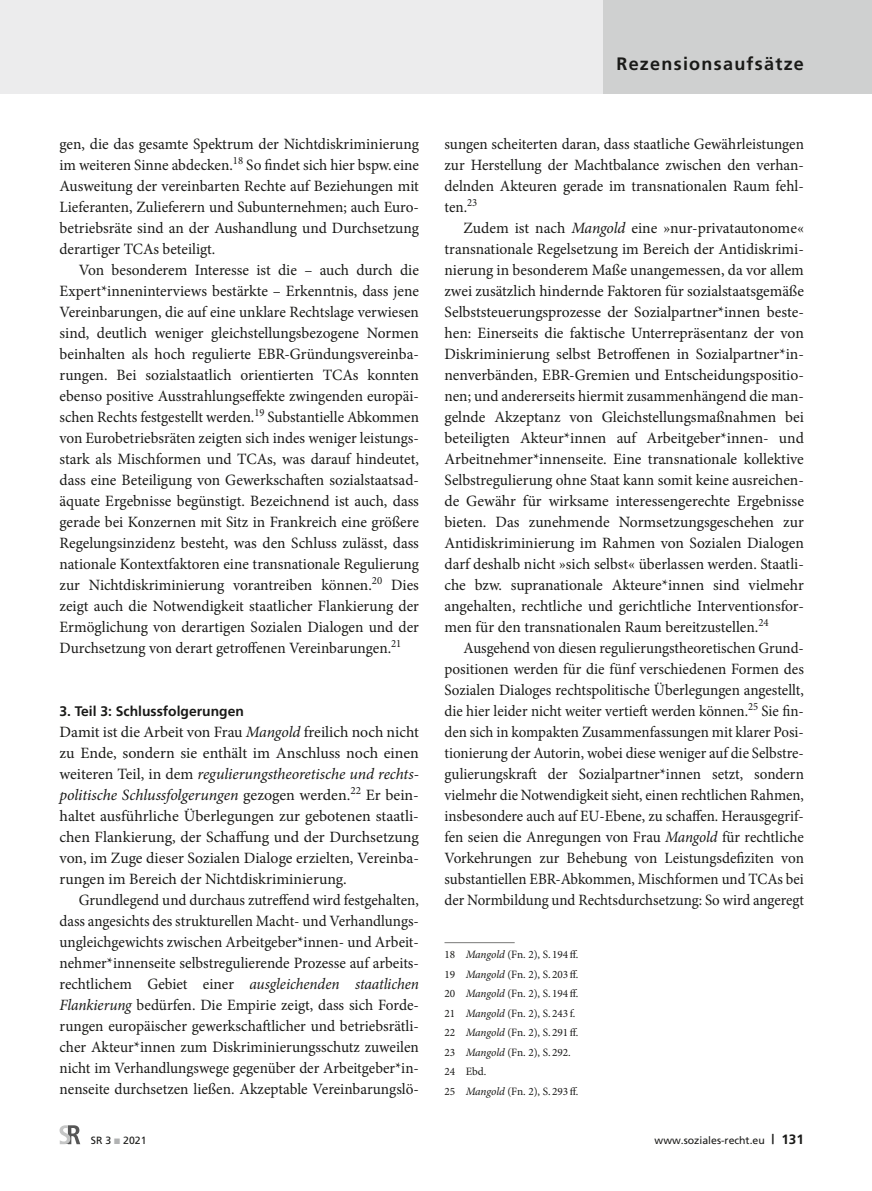
<style>
.page{position:relative;width:872px;height:1191px;background:#fff}
.page>*{position:absolute;margin:0;border:0;box-sizing:border-box;transform-origin:0 0}
.t1{font:700 18px "Frutiger";letter-spacing:.07em;color:#1a1a18}
.GS_Folge{font:15.75px/21px "Minion Pro";color:#1a1a18;text-align:justify}
.GS_Folge-2{font:15.75px/21px "Minion Pro";color:#1a1a18;text-align:justify;scale:.96 1}
.GS_Folge-3{font:15.75px/21px "Minion Pro";color:#1a1a18;text-align:justify;scale:.95 1}
.GS{font:15.75px/21px "Minion Pro";color:#1a1a18;text-align:justify}
.Rezensionen_U3{font:700 13.8px "Frutiger CE";color:#1a1a18}
.FN_Standard{font:11.25px "Minion Pro";color:#1a1a18}
.FN_Linie{font:11.25px "Minion Pro";color:#1a1a18}
.t2{font:10.5px "Frutiger";color:#1a1a18}
.s1{font-style:italic}
.s2{color:#b1b2b3}
.s3{font-weight:700;font-size:13.5px}
</style>
<div class="page">
<div style="left:0;top:0;width:872px;height:94px;background:#ececed"></div>
<div style="left:603px;top:0;width:269px;height:94px;background:#cfd0d0"></div>
<svg style="left:60px;top:1125px;width:20px;height:19px"></svg>
<hr style="left:444px;top:942px;width:70px;height:1px;background:#878786">
<p class="t1" style="left:616px;top:53px;width:189px">Rezensionsaufsätze</p>
<p class="GS_Folge" style="left:60px;top:133px;width:361px">gen, die das gesamte Spektrum der Nichtdiskriminierung im weiteren Sinne abdecken.<sup>18</sup> So findet sich hier bspw. eine Ausweitung der vereinbarten Rechte auf Beziehungen mit Lieferanten, Zulieferern und Subunternehmen; auch Euro&shy;betriebsräte sind an der Aushandlung und Durchsetzung derartiger TCAs beteiligt.</p>
<p class="GS_Folge" style="left:60px;top:259px;width:361px;text-indent:19px">Von besonderem Interesse ist die – auch durch die Expert*inneninterviews bestärkte – Erkenntnis, dass jene Vereinbarungen, die auf eine unklare Rechtslage verwiesen sind, deutlich weniger gleichstellungsbezogene Normen beinhalten als hoch regulierte EBR-Gründungsvereinba&shy;rungen. Bei sozialstaatlich orientierten TCAs konnten ebenso positive Ausstrahlungseffekte zwingenden europäi&shy;schen Rechts festgestellt werden.<sup>19</sup> Substantielle Abkommen von Eurobetriebsräten zeigten sich indes weniger leistungs&shy;stark als Mischformen und TCAs, was darauf hindeutet, dass eine Beteiligung von Gewerkschaften sozialstaatsad&shy;äquate Ergebnisse begünstigt. Bezeichnend ist auch, dass gerade bei Konzernen mit Sitz in Frankreich eine größere Regelungsinzidenz besteht, was den Schluss zulässt, dass nationale Kontextfaktoren eine transnationale Regulierung zur Nichtdiskriminierung vorantreiben können.<sup>20</sup> Dies zeigt auch die Notwendigkeit staatlicher Flankierung der Ermöglichung von derartigen Sozialen Dialogen und der Durchsetzung von derart getroffenen Vereinbarungen.<sup>21</sup></p>
<p class="Rezensionen_U3" style="left:60px;top:703px;width:186px">3. Teil 3: Schlussfolgerungen</p>
<p class="GS" style="left:60px;top:721px;width:361px">Damit ist die Arbeit von Frau <span class="s1">Mangold</span> freilich noch nicht zu Ende, sondern sie enthält im Anschluss noch einen weiteren Teil, in dem <span class="s1">regulierungstheoretische und rechts&shy;politische Schlussfolgerungen</span> gezogen werden.<sup>22</sup> Er bein&shy;haltet ausführliche Überlegungen zur gebotenen staatli&shy;chen Flankierung, der Schaffung und der Durchsetzung von, im Zuge dieser Sozialen Dialoge erzielten, Vereinba&shy;rungen im Bereich der Nichtdiskriminierung.</p>
<p class="GS_Folge-2" style="left:60px;top:889px;width:376px;text-indent:19px">Grundlegend und durchaus zutreffend wird festgehalten, dass angesichts des strukturellen Macht- und Verhandlungs&shy;ungleichgewichts zwischen Arbeitgeber*innen- und Arbeit&shy;nehmer*innenseite selbstregulierende Prozesse auf arbeits&shy;rechtlichem Gebiet einer <span class="s1">ausgleichenden staatlichen Flankierung</span> bedürfen. Die Empirie zeigt, dass sich Forde&shy;rungen europäischer gewerkschaftlicher und betriebsrätli&shy;cher Akteur*innen zum Diskriminierungsschutz zuweilen nicht im Verhandlungswege gegenüber der Arbeitgeber*in&shy;nenseite durchsetzen ließen. Akzeptable Vereinbarungslö-</p>
<p class="GS_Folge-2" style="left:444px;top:133px;width:376px">sungen scheiterten daran, dass staatliche Gewährleistungen zur Herstellung der Machtbalance zwischen den verhan&shy;delnden Akteuren gerade im transnationalen Raum fehl&shy;ten.<sup>23</sup></p>
<p class="GS_Folge" style="left:444px;top:217px;width:361px;text-indent:19px">Zudem ist nach <span class="s1">Mangold</span> eine »nur-privatautonome« transnationale Regelsetzung im Bereich der Antidiskrimi&shy;nierung in besonderem Maße unangemessen, da vor allem zwei zusätzlich hindernde Faktoren für sozialstaatsgemäße Selbststeuerungsprozesse der Sozialpartner*innen beste&shy;hen: Einerseits die faktische Unterrepräsentanz der von Diskriminierung selbst Betroffenen in Sozialpartner*in&shy;nenverbänden, EBR-Gremien und Entscheidungspositio&shy;nen; und andererseits hiermit zusammenhängend die man&shy;gelnde Akzeptanz von Gleichstellungsmaßnahmen bei beteiligten Akteur*innen auf Arbeitgeber*innen- und Arbeitnehmer*innenseite. Eine transnationale kollektive Selbstregulierung ohne Staat kann somit keine ausreichen&shy;de Gewähr für wirksame interessengerechte Ergebnisse bieten. Das zunehmende Normsetzungsgeschehen zur Antidiskriminierung im Rahmen von Sozialen Dialogen darf deshalb nicht »sich selbst« überlassen werden. Staatli&shy;che bzw. supranationale Akteure*innen sind vielmehr angehalten, rechtliche und gerichtliche Interventionsfor&shy;men für den transnationalen Raum bereitzustellen.<sup>24</sup></p>
<p class="GS_Folge-3" style="left:444px;top:637px;width:380px;text-indent:19px">Ausgehend von diesen regulierungstheoretischen Grund&shy;positionen werden für die fünf verschiedenen Formen des Sozialen Dialoges rechtspolitische Überlegungen angestellt, die hier leider nicht weiter vertieft werden können.<sup>25</sup> Sie fin&shy;den sich in kompakten Zusammenfassungen mit klarer Posi&shy;tionierung der Autorin, wobei diese weniger auf die Selbstre&shy;gulierungskraft der Sozialpartner*innen setzt, sondern vielmehr die Notwendigkeit sieht, einen rechtlichen Rahmen, insbesondere auch auf EU-Ebene, zu schaffen. Herausgegrif&shy;fen seien die Anregungen von Frau <span class="s1">Mangold</span> für rechtliche Vorkehrungen zur Behebung von Leistungsdefiziten von substantiellen EBR-Abkommen, Mischformen und TCAs bei der Normbildung und Rechtsdurchsetzung: So wird angeregt</p>
<p class="FN_Linie" style="left:444px;top:947px;width:135px">18 <span class="s1">Mangold</span> (Fn. 2), S. 194ff.</p>
<p class="FN_Standard" style="left:444px;top:966px;width:135px">19 <span class="s1">Mangold</span> (Fn. 2), S. 203ff.</p>
<p class="FN_Standard" style="left:444px;top:986px;width:135px">20 <span class="s1">Mangold</span> (Fn. 2), S. 194ff.</p>
<p class="FN_Standard" style="left:444px;top:1005px;width:132px">21 <span class="s1">Mangold</span> (Fn. 2), S. 243 f.</p>
<p class="FN_Standard" style="left:444px;top:1025px;width:135px">22 <span class="s1">Mangold</span> (Fn. 2), S. 291ff.</p>
<p class="FN_Standard" style="left:444px;top:1044px;width:128px">23 <span class="s1">Mangold</span> (Fn. 2), S. 292.</p>
<p class="FN_Standard" style="left:444px;top:1064px;width:43px">24 Ebd.</p>
<p class="FN_Standard" style="left:444px;top:1083px;width:135px">25 <span class="s1">Mangold</span> (Fn. 2), S. 293ff.</p>
<p class="t2" style="left:91px;top:1134px;width:57px">SR 3 <span class="s2">■</span> 2021</p>
<p class="t2" style="left:654px;top:1134px;width:151px">www.soziales-recht.eu <span class="s3">| 131</span></p>
</div>
